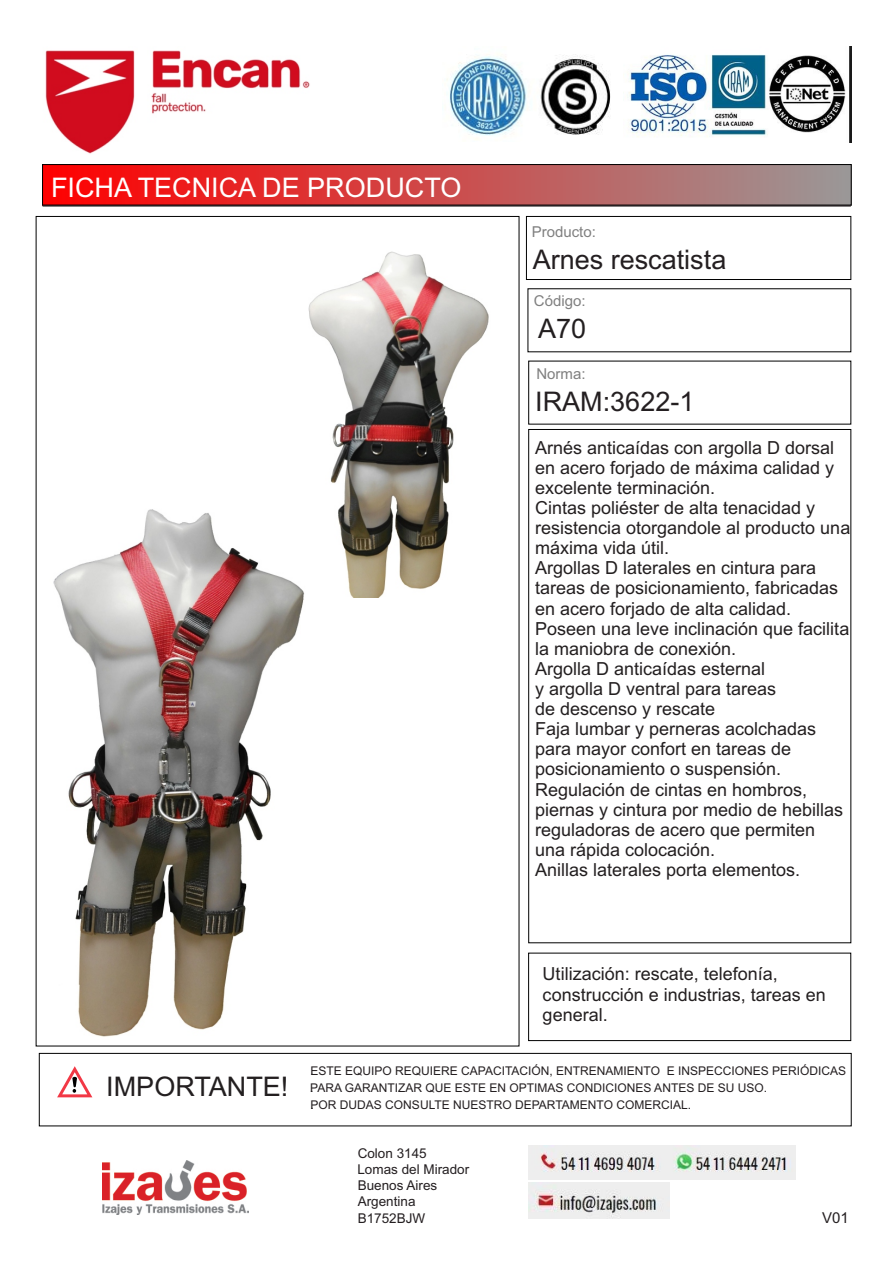
<style>
.page{position:relative;width:893px;height:1262px;background:#fff}
.page>*{position:absolute;margin:0;border:0;box-sizing:border-box;transform-origin:0 0}
.t1{font:27px "Arial";color:#241f21}
.t2{font:27px "Arial";color:#fff}
.t3{font:27px "Arial";color:#231f20}
.t4{font:18px/20.1px "Arial";color:#231f20}
.t5{font:15px "Arial";color:#808080}
.t6{font:15px "Arial";color:#241f21}
.t7{font:13.5px/16.2px "Arial";color:#241f21}
.t8{font:12px/17.9px "Arial";color:#241f21}
</style>
<div class="page">
<div style="left:39px;top:1053px;width:812px;height:73px;border:1px solid #000"></div>
<div style="left:43px;top:164px;width:808px;height:41px;background:linear-gradient(to right,#f00,#9a9898)"></div>
<div style="left:42px;top:164px;width:809px;height:41px;border:1px solid #000"></div>
<hr style="left:43px;top:205px;width:807px;height:1px;background:#241f21">
<div style="left:526px;top:216px;width:325px;height:64px;border:1px solid #000"></div>
<svg style="left:57px;top:1066px;width:35px;height:31px"></svg>
<div style="left:528px;top:429px;width:323px;height:514px;border:1px solid #000"></div>
<img style="left:446px;top:54px;width:165px;height:86px">
<img style="left:629px;top:47px;width:222px;height:95px">
<img style="left:529px;top:1145px;width:266px;height:34px">
<img style="left:528px;top:1182px;width:141px;height:36px">
<div style="left:528px;top:952px;width:323px;height:89px;border:1px solid #000"></div>
<img style="left:45px;top:50px;width:265px;height:104px">
<img style="left:103px;top:1160px;width:145px;height:54px">
<img style="left:53px;top:509px;width:252px;height:528px">
<img style="left:309px;top:251px;width:180px;height:346px">
<h1 class="t2" style="left:51px;top:177px;width:412px">FICHA TECNICA DE PRODUCTO</h1>
<p class="t5" style="left:531px;top:226px;width:66px">Producto:</p>
<h1 class="t1" style="left:532px;top:249px;width:195px">Arnes rescatista</h1>
<p class="t5" style="left:534px;top:295px;width:53px">Código:</p>
<h1 class="t3" style="left:538px;top:318px;width:50px">A70</h1>
<p class="t5" style="left:536px;top:368px;width:51px">Norma:</p>
<h1 class="t1" style="left:535px;top:391px;width:161px">IRAM:3622-1</h1>
<p class="t4" style="left:535px;top:439px;width:317px">Arnés anticaídas con argolla D dorsal en acero forjado de máxima calidad y excelente terminación.<br>Cintas poliéster de alta tenacidad y resistencia otorgandole al producto una máxima vida útil.<br>Argollas D laterales en cintura para tareas de posicionamiento, fabricadas en acero forjado de alta calidad.<br>Poseen una leve inclinación que facilita la maniobra de conexión.<br>Argolla D anticaídas esternal<br>y argolla D ventral para tareas<br>de descenso y rescate<br>Faja lumbar y perneras acolchadas para mayor confort en tareas de posicionamiento o suspensión.<br>Regulación de cintas en hombros, piernas y cintura por medio de hebillas reguladoras de acero que permiten<br>una rápida colocación.<br>Anillas laterales porta elementos.</p>
<p class="t4" style="left:542px;top:965px;width:285px">Utilización: rescate, telefonía, construcción e industrias, tareas en general.</p>
<h1 class="t3" style="left:106px;top:1076px;width:184px">IMPORTANTE!</h1>
<p class="t8" style="left:310px;top:1062px;width:537px">E. STE EQUIPO REQUIERE CAPACITACIÓN, ENTRENAMIENTO E INSPECCIONES PERIÓDICAS</p>
<p class="t8" style="left:310px;top:1079px;width:458px">P. ARA GARANTIZAR QUE ESTE EN OPTIMAS CONDICIONES ANTES DE SU USO.<br>P. OR DUDAS CONSULTE NUESTRO DEPARTAMENTO COMERCIAL.</p>
<p class="t7" style="left:357px;top:1146px;width:113px">Colon 3145<br>Lomas del Mirador<br>Buenos Aires<br>Argentina<br>B1752BJW</p>
<p class="t6" style="left:822px;top:1212px;width:28px">V01</p>
</div>
